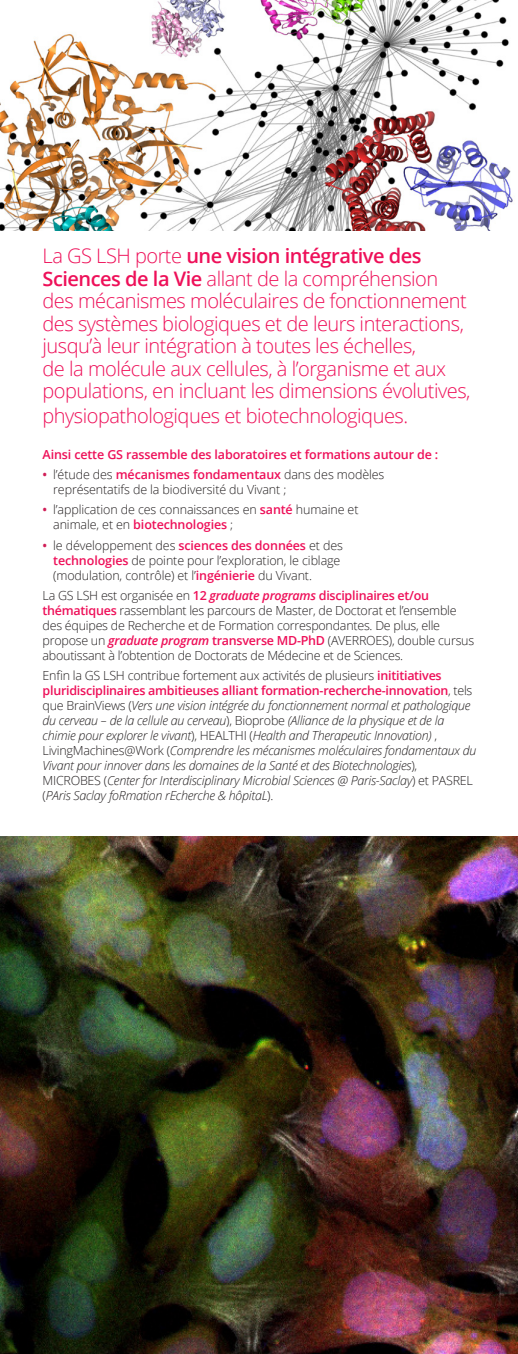
<style>
.page{position:relative;width:518px;height:1354px;background:#fff}
.page>*{position:absolute;margin:0;border:0;box-sizing:border-box;transform-origin:0 0}
.exergue{font:300 20px/22.5px "Open Sans";letter-spacing:-.025em;color:#ee1059}
.exergue-2{font:300 12.5px/15px "Open Sans";letter-spacing:-.02em;color:#231f20}
.exergue-3{font:italic 300 12.5px/15px "Open Sans";letter-spacing:-.02em;color:#231f20}
.exergue-4{font:600 12.5px "Open Sans";letter-spacing:-.01em;color:#ee1059}
.s1{font-weight:600}
.s2{font-weight:600;color:#d01e57}
.s3{font-weight:600;color:#ee1059}
.s4{font-weight:600;font-style:italic;color:#ee1059}
.s5{font-style:normal}
.s6{font-weight:600;font-style:normal;color:#ee1059}
</style>
<div class="page">
<img style="left:0;top:836px;width:517px;height:518px">
<img style="left:0;top:0;width:513px;height:230px">
<p class="exergue" style="left:43px;top:244px;width:429px">La GS LSH porte <span class="s1">une vision intégrative des Sciences de la Vie</span> allant de la compréhension des mécanismes moléculaires de fonctionnement des systèmes biologiques et de leurs interactions, jusqu’à leur intégration à toutes les échelles,<br>de la molécule aux cellules, à l’organisme et aux populations, en incluant les dimensions évolutives,</p>
<p class="exergue" style="left:43px;top:404px;width:367px">physiopathologiques et biotechnologiques.</p>
<p class="exergue-4" style="left:43px;top:446px;width:397px">Ainsi cette GS rassemble des laboratoires et formations autour de :</p>
<p class="exergue-2" style="left:53px;top:467px;width:332px;text-indent:-11px"><span class="s2">•</span> l’étude des <span class="s3">mécanismes fondamentaux</span> dans des modèles représentatifs de la biodiversité du Vivant ;</p>
<p class="exergue-2" style="left:53px;top:502px;width:306px;text-indent:-11px"><span class="s2">•</span> l’application de ces connaissances en <span class="s3">santé</span> humaine et animale, et en <span class="s3">biotechnologies</span> ;</p>
<p class="exergue-2" style="left:53px;top:537px;width:291px;text-indent:-11px"><span class="s2">•</span> le développement des <span class="s3">sciences des données</span> et des <span class="s3">technologies</span> de pointe pour l’exploration, le ciblage (modulation, contrôle) et l’<span class="s3">ingénierie</span> du Vivant.</p>
<p class="exergue-2" style="left:43px;top:588px;width:433px">La GS LSH est organisée en <span class="s3">12</span> <span class="s4">graduate programs</span> <span class="s3">disciplinaires et/ou thématiques</span> rassemblant les parcours de Master, de Doctorat et l’ensemble des équipes de Recherche et de Formation correspondantes. De plus, elle propose un <span class="s4">graduate program</span> <span class="s3">transverse MD-PhD</span> (AVERROES), double cursus aboutissant à l’obtention de Doctorats de Médecine et de Sciences.</p>
<p class="exergue-3" style="left:43px;top:668px;width:435px"><span class="s5">Enfin la GS LSH contribue fortement aux activités de plusieurs</span> <span class="s6">inititiatives pluridisciplinaires ambitieuses alliant formation-recherche-innovation</span><span class="s5">, tels que BrainViews (</span>Vers une vision intégrée du fonctionnement normal et pathologique du cerveau – de la cellule au cerveau<span class="s5">), Bioprobe</span> (Alliance de la physique et de la chimie pour explorer le vivant<span class="s5">), HEALTHI (</span>Health and Therapeutic Innovation) <span class="s5">, LivingMachines@Work (</span>Comprendre les mécanismes moléculaires fondamentaux du Vivant pour innover dans les domaines de la Santé et des Biotechnologies<span class="s5">), MICROBES (</span>Center for Interdisciplinary Microbial Sciences @ Paris-Saclay<span class="s5">) et PASREL (</span>PAris Saclay foRmation rEcherche &amp; hôpitaL<span class="s5">).</span></p>
</div>
